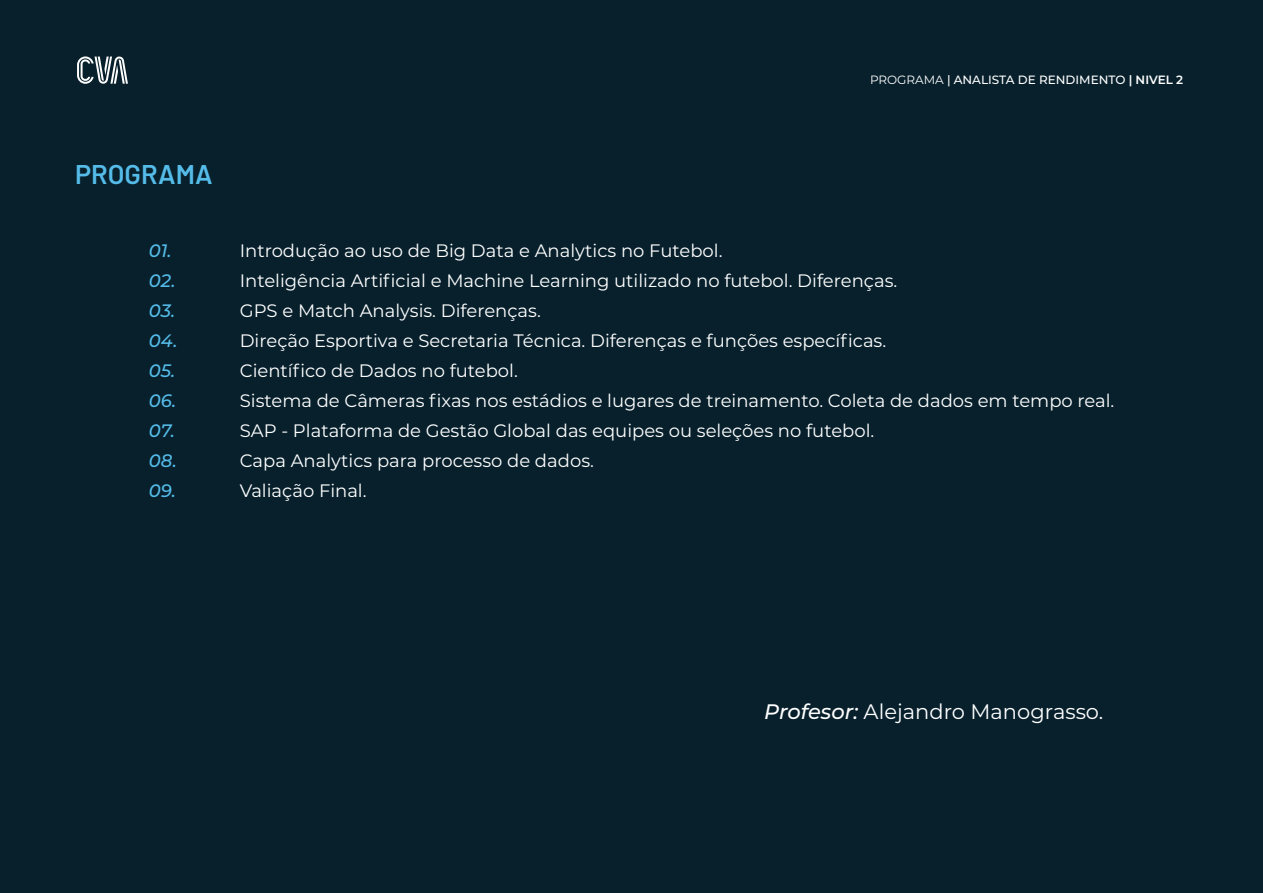
<style>
.page{position:relative;width:1263px;height:893px;background:#07202c}
.page>*{position:absolute;margin:0;border:0;box-sizing:border-box;transform-origin:0 0}
.t1{font:600 27px "Barlow";color:#55bce9}
.t2{font:21px "Montserrat";color:#fff}
.t3{font:18px/30px "Montserrat";color:#fff}
.t4{font:italic 500 18px/30px "Montserrat";color:#55bce9}
.t5{font:500 12px "Montserrat";color:#fff}
.s1{font-weight:400}
.s2{font-weight:600}
.s3{font-weight:500;font-style:italic}
</style>
<div class="page">
<svg style="left:77px;top:56px;width:51px;height:28px"></svg>
<p class="t5" style="left:870px;top:71px;width:315px"><span class="s1">PROGRAMA</span> | ANALISTA DE RENDIMENTO <span class="s2">| NIVEL 2</span></p>
<h1 class="t1" style="left:75px;top:154px;width:139px">PROGRAMA</h1>
<p class="t4" style="left:149px;top:235px;width:30px">01.<br>02.<br>03.<br>04.<br>05.<br>06.<br>07.<br>08.<br>09.</p>
<p class="t3" style="left:240px;top:235px;width:876px">Introdução ao uso de Big Data e Analytics no Futebol.<br>Inteligência Artificial e Machine Learning utilizado no futebol. Diferenças.<br>GPS e Match Analysis. Diferenças.<br>Direção Esportiva e Secretaria Técnica. Diferenças e funções específicas.<br>Científico de Dados no futebol.<br>Sistema de Câmeras fixas nos estádios e lugares de treinamento. Coleta de dados em tempo real.<br>SAP - Plataforma de Gestão Global das equipes ou seleções no futebol.<br>Capa Analytics para processo de dados.<br>Valiação Final.</p>
<p class="t2" style="left:764px;top:697px;width:340px"><span class="s3">Profesor:</span> Alejandro Manograsso.</p>
</div>
